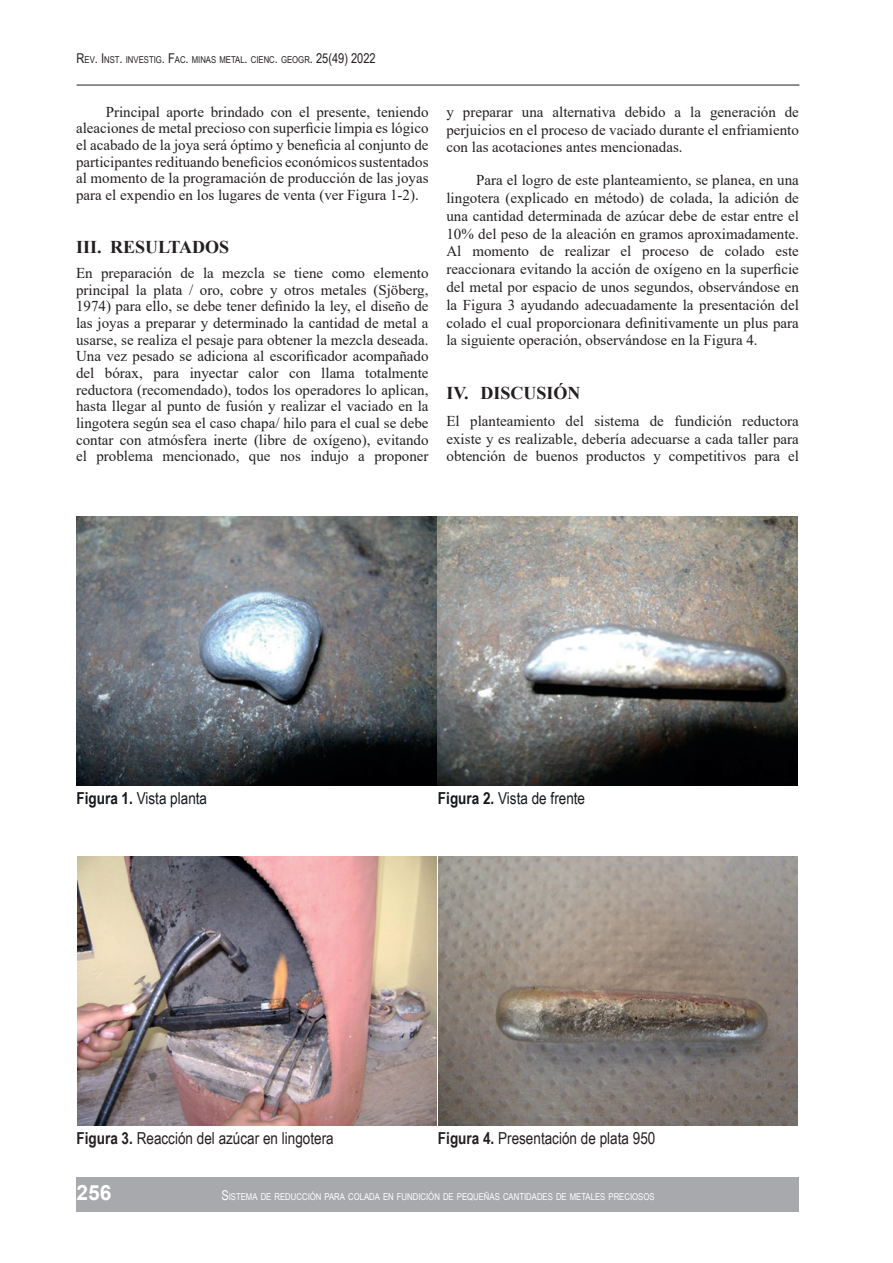
<style>
.page{position:relative;width:893px;height:1263px;background:#fff}
.page>*{position:absolute;margin:0;border:0;box-sizing:border-box;transform-origin:0 0}
.t1{font:700 21px "Arial";color:#fff}
.t2{font:700 18px "Times New Roman";color:#231f20}
.t3{font:16.5px "Arial Narrow";color:#231f20}
.t4{font:16.5px "Arial Narrow";color:#15181c}
.t5{font:15px/16.6px "Times New Roman";color:#231f20;text-align:justify}
.t6{font:9.45px "Arial Narrow";color:#fff}
.t7{font:9.45px "Arial Narrow";color:#231f20}
.s1{font-size:13.5px}
.s2{font-weight:700}
</style>
<div class="page">
<div style="left:77px;top:1178px;width:722px;height:34px;background:#a8a9ad"></div>
<hr style="left:77px;top:85px;width:722px;height:1px;background:#231f20">
<img style="left:77px;top:517px;width:359px;height:269px">
<img style="left:438px;top:517px;width:360px;height:269px">
<img style="left:77px;top:856px;width:359px;height:269px">
<img style="left:438px;top:856px;width:359px;height:269px">
<p class="t7" style="left:77px;top:53px;width:301px"><span class="s1">R</span>EV<span class="s1">. I</span> NST<span class="s1">.</span> INVESTIG<span class="s1">. F</span>AC<span class="s1">.</span> MINAS METAL<span class="s1">.</span> CIENC<span class="s1">.</span> GEOGR<span class="s1">. 25(49) 2022</span></p>
<p class="t5" style="left:76px;top:103px;width:354px;text-indent:30px">Principal aporte brindado con el presente, teniendo aleaciones de metal precioso con superficie limpia es lógico el acabado de la joya será óptimo y beneficia al conjunto de participantes redituando beneficios económicos sustentados al momento de la programación de producción de las joyas para el expendio en los lugares de venta (ver Figura 1-2).</p>
<p class="t2" style="left:76px;top:234px;width:155px">III. RESULTADOS</p>
<p class="t5" style="left:76px;top:264px;width:354px">En preparación de la mezcla se tiene como elemento principal la plata / oro, cobre y otros metales (Sjöberg, 1974) para ello, se debe tener definido la ley, el diseño de las joyas a preparar y determinado la cantidad de metal a usarse, se realiza el pesaje para obtener la mezcla deseada.<br>Una vez pesado se adiciona al escorificador acompañado del bórax, para inyectar calor con llama totalmente reductora (recomendado), todos los operadores lo aplican, hasta llegar al punto de fusión y realizar el vaciado en la lingotera según sea el caso chapa/ hilo para el cual se debe contar con atmósfera inerte (libre de oxígeno), evitando el problema mencionado, que nos indujo a proponer</p>
<p class="t5" style="left:446px;top:102px;width:354px;line-height:17.9px">y preparar una alternativa debido a la generación de perjuicios en el proceso de vaciado durante el enfriamiento con las acotaciones antes mencionadas.</p>
<p class="t5" style="left:446px;top:171px;width:354px;line-height:17.9px;text-indent:30px">Para el logro de este planteamiento, se planea, en una lingotera (explicado en método) de colada, la adición de una cantidad determinada de azúcar debe de estar entre el 10% del peso de la aleación en gramos aproximadamente.<br>Al momento de realizar el proceso de colado este reaccionara evitando la acción de oxígeno en la superficie del metal por espacio de unos segundos, observándose en la Figura 3 ayudando adecuadamente la presentación del colado el cual proporcionara definitivamente un plus para la siguiente operación, observándose en la Figura 4.</p>
<p class="t2" style="left:446px;top:380px;width:136px">IV. DISCUSIÓN</p>
<p class="t5" style="left:446px;top:411px;width:354px;line-height:17.9px">El planteamiento del sistema de fundición reductora existe y es realizable, debería adecuarse a cada taller para obtención de buenos productos y competitivos para el</p>
<p class="t4" style="left:77px;top:786px;width:132px"><span class="s2">Figura 1.</span> Vista planta</p>
<p class="t4" style="left:438px;top:786px;width:149px"><span class="s2">Figura 2.</span> Vista de frente</p>
<p class="t3" style="left:77px;top:1126px;width:259px"><span class="s2">Figura 3.</span> Reacción del azúcar en lingotera</p>
<p class="t3" style="left:438px;top:1126px;width:219px"><span class="s2">Figura 4.</span> Presentación de plata 950</p>
<h1 class="t1" style="left:77px;top:1178px;width:37px">256</h1>
<p class="t6" style="left:221px;top:1189px;width:434px"><span class="s1">S</span>ISTEMA DE REDUCCIÓN PARA COLADA EN FUNDICIÓN DE PEQUEÑAS CANTIDADES DE METALES PRECIOSOS</p>
</div>
